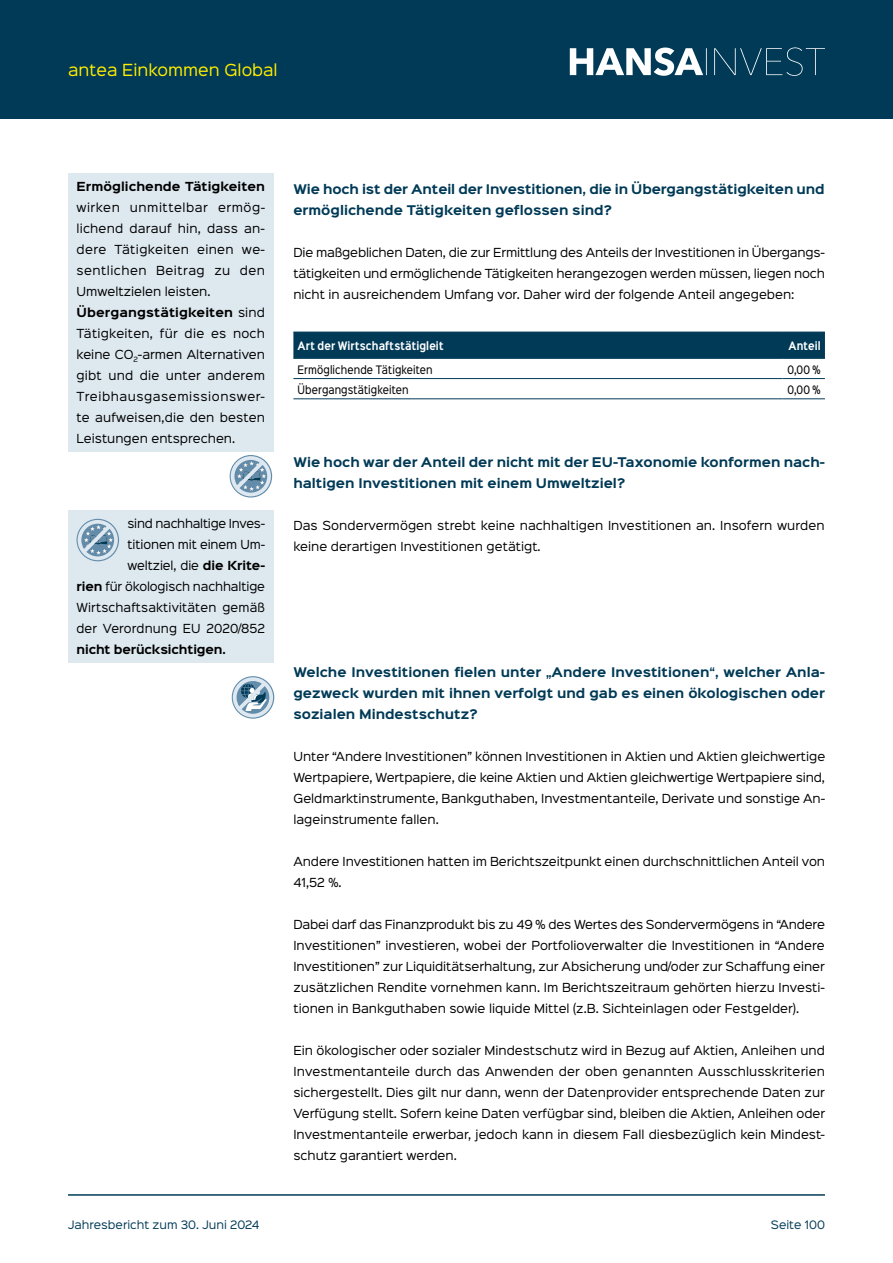
<style>
.page{position:relative;width:893px;height:1263px;background:#fff}
.page>*{position:absolute;margin:0;border:0;box-sizing:border-box;transform-origin:0 0}
.t1{font:15px "Sinkin Sans 400";color:#ffed00}
.t2{font:700 12px/21px "Sinkin Sans 700";color:#003a56}
.t3{font:11.25px/21px "Sinkin Sans 400";color:#000;text-align:justify}
.t4{font:700 11.25px "Sinkin Sans 700";letter-spacing:.005em;color:#000}
.t5{font:10.5px "Sinkin Sans Narrow W01 400 Rg";letter-spacing:.005em;color:#000}
.t6{font:10.5px "Sinkin Sans 400";color:#003a56}
.t7{font:10.5px "Sinkin Sans Narrow W01 600 Sm Bd";letter-spacing:.01em;color:#fff}
.s1{font-family:"Sinkin Sans 400";font-weight:400}
.s2{font-family:"Sinkin Sans 700";font-weight:700}
</style>
<div class="page">
<div style="left:0;top:0;width:893px;height:119px;background:#003a56"></div>
<svg style="left:570px;top:47px;width:255px;height:29px"></svg>
<hr style="left:68px;top:1194px;width:757px;height:2px;background:#003a56">
<div style="left:68px;top:173px;width:206px;height:278px;background:#dde8ef"></div>
<div style="left:293px;top:333px;width:532px;height:25px;background:#003a56"></div>
<hr style="left:293px;top:358px;width:489px;height:1px;background:#003a56">
<hr style="left:782px;top:358px;width:43px;height:1px;background:#003a56">
<hr style="left:293px;top:332px;width:489px;height:1px;background:#003a56">
<hr style="left:782px;top:332px;width:43px;height:1px;background:#003a56">
<hr style="left:293px;top:378px;width:489px;height:1px;background:#003a56">
<hr style="left:782px;top:378px;width:43px;height:1px;background:#003a56">
<hr style="left:293px;top:398px;width:489px;height:1px;background:#003a56">
<hr style="left:782px;top:398px;width:43px;height:1px;background:#003a56">
<svg style="left:232px;top:676px;width:42px;height:43px"></svg>
<svg style="left:233px;top:677px;width:40px;height:40px"></svg>
<svg style="left:230px;top:455px;width:42px;height:42px"></svg>
<svg style="left:231px;top:456px;width:40px;height:40px;background:#a9bfcf"></svg>
<div style="left:68px;top:510px;width:206px;height:152px;background:#dde8ef"></div>
<svg style="left:77px;top:519px;width:42px;height:42px"></svg>
<svg style="left:78px;top:520px;width:40px;height:40px"></svg>
<h1 class="t1" style="left:68px;top:57px;width:211px">antea Einkommen Global</h1>
<p class="t4" style="left:77px;top:180px;width:190px">Ermöglichende Tätigkeiten</p>
<p class="t3" style="left:77px;top:196px;width:190px">wirken unmittelbar ermög&shy;lichend darauf hin, dass an&shy;dere Tätigkeiten einen we&shy;sentlichen Beitrag zu den Umweltzielen leisten.</p>
<p class="t4" style="left:77px;top:306px;width:190px">Übergangstätigkeiten <span class="s1">sind</span></p>
<p class="t3" style="left:77px;top:322px;width:190px">Tätigkeiten, für die es noch keine CO<sub>2</sub>-armen Alternativen gibt und die unter anderem Treibhausgasemissionswer&shy;te aufweisen,die den besten Leistungen entsprechen.</p>
<p class="t3" style="left:77px;top:512px;width:190px;text-align:right">sind nachhaltige Inves-<br>titionen mit einem Um&shy;weltziel, die <span class="s2">die Krite-<br>rien</span> für ökologisch nachhaltige<br>Wirtschaftsaktivitäten gemäß der Verordnung EU 2020/852</p>
<p class="t4" style="left:77px;top:643px;width:151px">nicht berücksichtigen.</p>
<p class="t2" style="left:293px;top:179px;width:533px">Wie hoch ist der Anteil der Investitionen, die in Übergangstätigkeiten und ermöglichende Tätigkeiten geflossen sind?</p>
<p class="t3" style="left:293px;top:241px;width:533px">Die maßgeblichen Daten, die zur Ermittlung des Anteils der Investitionen in Übergangs&shy;tätigkeiten und ermöglichende Tätigkeiten herangezogen werden müssen, liegen noch nicht in ausreichendem Umfang vor. Daher wird der folgende Anteil angegeben:</p>
<p class="t7" style="left:298px;top:338px;width:147px">Art der Wirtschaftstätigleit</p>
<p class="t7" style="left:788px;top:338px;width:34px">Anteil</p>
<p class="t5" style="left:298px;top:362px;width:137px">Ermöglichende Tätigkeiten</p>
<p class="t5" style="left:787px;top:362px;width:35px">0,00 %</p>
<p class="t5" style="left:298px;top:382px;width:112px">Übergangstätigkeiten</p>
<p class="t5" style="left:787px;top:382px;width:35px">0,00 %</p>
<p class="t2" style="left:293px;top:452px;width:533px">Wie hoch war der Anteil der nicht mit der EU-Taxonomie konformen nach&shy;haltigen Investitionen mit einem Umweltziel?</p>
<p class="t3" style="left:293px;top:514px;width:533px">Das Sondervermögen strebt keine nachhaltigen Investitionen an. Insofern wurden keine derartigen Investitionen getätigt.</p>
<p class="t2" style="left:293px;top:662px;width:533px;text-align:justify">Welche Investitionen fielen unter „Andere Investitionen“, welcher Anla&shy;gezweck wurden mit ihnen verfolgt und gab es einen ökologischen oder sozialen Mindestschutz?</p>
<p class="t3" style="left:293px;top:745px;width:533px">Unter “Andere Investitionen” können Investitionen in Aktien und Aktien gleichwertige Wertpapiere, Wertpapiere, die keine Aktien und Aktien gleichwertige Wertpapiere sind, Geldmarktinstrumente, Bankguthaben, Investmentanteile, Derivate und sonstige An&shy;lageinstrumente fallen.</p>
<p class="t3" style="left:293px;top:850px;width:533px">Andere Investitionen hatten im Berichtszeitpunkt einen durchschnittlichen Anteil von<br>41,52 %.</p>
<p class="t3" style="left:293px;top:913px;width:533px">Dabei darf das Finanzprodukt bis zu 49 % des Wertes des Sondervermögens in “Andere Investitionen” investieren, wobei der Portfolioverwalter die Investitionen in “Andere Investitionen” zur Liquiditätserhaltung, zur Absicherung und/oder zur Schaffung einer zusätzlichen Rendite vornehmen kann. Im Berichtszeitraum gehörten hierzu Investi&shy;tionen in Bankguthaben sowie liquide Mittel (z.B. Sichteinlagen oder Festgelder).</p>
<p class="t3" style="left:293px;top:1039px;width:533px">Ein ökologischer oder sozialer Mindestschutz wird in Bezug auf Aktien, Anleihen und Investmentanteile durch das Anwenden der oben genannten Ausschlusskriterien sichergestellt. Dies gilt nur dann, wenn der Datenprovider entsprechende Daten zur Verfügung stellt. Sofern keine Daten verfügbar sind, bleiben die Aktien, Anleihen oder Investmentanteile erwerbar, jedoch kann in diesem Fall diesbezüglich kein Mindest&shy;schutz garantiert werden.</p>
<p class="t6" style="left:68px;top:1216px;width:193px">Jahresbericht zum 30. Juni 2024</p>
<p class="t6" style="left:771px;top:1216px;width:56px">Seite 100</p>
</div>
